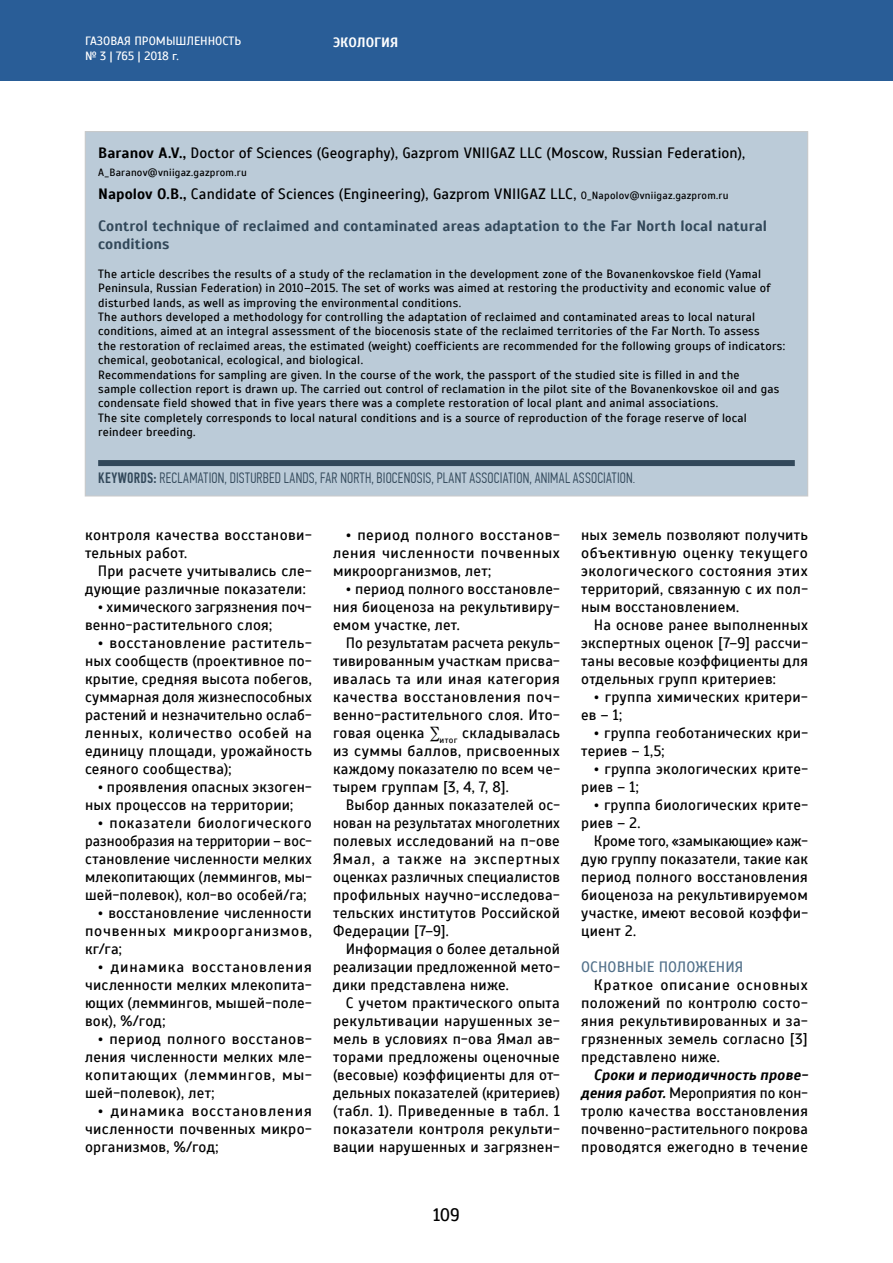
<style>
.page{position:relative;width:893px;height:1263px;background:#fff}
.page>*{position:absolute;margin:0;border:0;box-sizing:border-box;transform-origin:0 0}
.t1{font:18px "Scada";color:#000}
.t2{font:15px/18px "Scada";letter-spacing:.015em;color:#000;text-align:justify}
.t3{font:700 15px/32.4px "Scada";letter-spacing:.005em;color:#32485a}
.t4{font:15px/18px "Scada";letter-spacing:.015em;color:#000;text-align:justify;scale:.96 1}
.t5{font:300 15px "PF Din Text Comp Pro";letter-spacing:.015em;color:#32485a}
.t6{font:15px "Scada";letter-spacing:.005em;color:#54728b}
.t7{font:700 13.5px "Scada";color:#fff}
.t8{font:12px/14.4px "Scada";letter-spacing:.02em;color:#000}
.t9{font:12px/14.4px "Scada";color:#fff}
.t10{font:10.5px "Scada";letter-spacing:.02em;color:#000}
.s1{font-weight:700}
.s2{color:#000}
.s3{font-weight:400;color:#000}
.s4{font-weight:400;font-size:10.5px;color:#000}
.s5{font-weight:500}
.s6{font-weight:700;font-style:italic}
</style>
<div class="page">
<div style="left:0;top:0;width:893px;height:81px;background:#295d97"></div>
<div style="left:85px;top:132px;width:723px;height:364px;background:#bbcbd8"></div>
<div style="left:98px;top:460px;width:697px;height:6px;background:#32485a"></div>
<p class="t9" style="left:85px;top:34px;width:158px">ГАЗОВАЯ ПРОМЫШЛЕННОСТЬ № 3 | 765 | 2018 г.</p>
<p class="t7" style="left:333px;top:34px;width:67px">ЭКОЛОГИЯ</p>
<p class="t2" style="left:98px;top:144px;width:648px"><span class="s1">Baranov A.V.,</span> Doctor of Sciences (Geography), Gazprom VNIIGAZ LLC (Moscow, Russian Federation),</p>
<p class="t10" style="left:98px;top:167px;width:150px">A_Baranov@vniigaz.gazprom.ru</p>
<p class="t3" style="left:98px;top:177px;width:670px"><span class="s2">Napolov O.B.,</span> <span class="s3">Candidate of Sciences (Engineering), Gazprom VNIIGAZ LLC,</span> <span class="s4">O_Napolov@vniigaz.gazprom.ru<br></span>Control technique of reclaimed and contaminated areas adaptation to the Far North local natural</p>
<p class="t3" style="left:98px;top:228px;width:73px">conditions</p>
<p class="t8" style="left:98px;top:267px;width:688px">The article describes the results of a study of the reclamation in the development zone of the Bovanenkovskoe field (Yamal Peninsula, Russian Federation) in 2010–2015. The set of works was aimed at restoring the productivity and economic value of disturbed lands, as well as improving the environmental conditions.<br>The authors developed a methodology for controlling the adaptation of reclaimed and contaminated areas to local natural conditions, aimed at an integral assessment of the biocenosis state of the reclaimed territories of the Far North. To assess<br>the restoration of reclaimed areas, the estimated (weight) coefficients are recommended for the following groups of indicators: chemical, geobotanical, ecological, and biological.<br>Recommendations for sampling are given. In the course of the work, the passport of the studied site is filled in and the<br>sample collection report is drawn up. The carried out control of reclamation in the pilot site of the Bovanenkovskoe oil and gas condensate field showed that in five years there was a complete restoration of local plant and animal associations.<br>The site completely corresponds to local natural conditions and is a source of reproduction of the forage reserve of local reindeer breeding.</p>
<p class="t5" style="left:98px;top:469px;width:539px"><span class="s5">KEYWORDS:</span> RECLAMATION, DISTURBED LANDS, FAR NORTH, BIOCENOSIS, PLANT ASSOCIATION, ANIMAL ASSOCIATION.</p>
<p class="t2" style="left:85px;top:526px;width:228px">контроля качества восстанови&shy;тельных работ.</p>
<p class="t2" style="left:85px;top:562px;width:228px;text-indent:13px">При расчете учитывались сле&shy;дующие различные показатели:</p>
<p class="t2" style="left:85px;top:598px;width:228px;text-indent:13px">• химического загрязнения поч&shy;венно-растительного слоя;</p>
<p class="t2" style="left:85px;top:634px;width:228px;text-indent:13px">• восстановление раститель&shy;ных сообществ (проективное по&shy;крытие, средняя высота побегов, суммарная доля жизнеспособных растений и незначительно ослаб&shy;ленных, количество особей на единицу площади, урожайность сеяного сообщества);</p>
<p class="t2" style="left:85px;top:778px;width:228px;text-indent:13px">• проявления опасных экзоген&shy;ных процессов на территории;</p>
<p class="t2" style="left:85px;top:814px;width:228px;text-indent:13px">• показатели биологического разнообразия на территории – вос&shy;становление численности мелких млекопитающих (леммингов, мы&shy;шей-полевок), кол-во особей/га;</p>
<p class="t2" style="left:85px;top:904px;width:228px;text-indent:13px">• восстановление численности почвенных микроорганизмов, кг/га;</p>
<p class="t2" style="left:85px;top:958px;width:228px;text-indent:13px">• динамика восстановления численности мелких млекопита&shy;ющих (леммингов, мышей-поле&shy;вок), %/год;</p>
<p class="t2" style="left:85px;top:1030px;width:228px;text-indent:13px">• период полного восстанов&shy;ления численности мелких мле&shy;копитающих (леммингов, мы&shy;шей-полевок), лет;</p>
<p class="t2" style="left:85px;top:1102px;width:228px;text-indent:13px">• динамика восстановления численности почвенных микро&shy;организмов, %/год;</p>
<p class="t2" style="left:333px;top:526px;width:228px;text-indent:13px">• период полного восстанов&shy;ления численности почвенных микроорганизмов, лет;</p>
<p class="t2" style="left:333px;top:580px;width:228px;text-indent:13px">• период полного восстановле&shy;ния биоценоза на рекультивиру&shy;емом участке, лет.</p>
<p class="t2" style="left:333px;top:634px;width:228px;text-indent:13px">По результатам расчета рекуль&shy;тивированным участкам присва&shy;ивалась та или иная категория качества восстановления поч&shy;венно-растительного слоя. Ито&shy;говая оценка ∑<sub>итог</sub> складывалась из суммы баллов, присвоенных каждому показателю по всем че&shy;тырем группам [3, 4, 7, 8].</p>
<p class="t2" style="left:333px;top:796px;width:228px;text-indent:13px">Выбор данных показателей ос&shy;нован на результатах многолетних полевых исследований на п-ове Ямал, а также на экспертных оценках различных специалистов профильных научно-исследова&shy;тельских институтов Российской Федерации [7–9].</p>
<p class="t2" style="left:333px;top:940px;width:228px;text-indent:13px">Информация о более детальной реализации предложенной мето&shy;дики представлена ниже.</p>
<p class="t2" style="left:333px;top:994px;width:228px;text-indent:13px">С учетом практического опыта рекультивации нарушенных зе&shy;мель в условиях п-ова Ямал ав&shy;торами предложены оценочные (весовые) коэффициенты для от&shy;дельных показателей (критериев) (табл. 1). Приведенные в табл. 1 показатели контроля рекульти&shy;вации нарушенных и загрязнен-</p>
<p class="t2" style="left:581px;top:526px;width:228px">ных земель позволяют получить объективную оценку текущего экологического состояния этих территорий, связанную с их пол&shy;ным восстановлением.</p>
<p class="t2" style="left:581px;top:616px;width:228px;text-indent:13px">На основе ранее выполненных экспертных оценок [7–9] рассчи&shy;таны весовые коэффициенты для отдельных групп критериев:</p>
<p class="t2" style="left:581px;top:688px;width:228px;text-indent:13px">• группа химических критери&shy;ев – 1;</p>
<p class="t2" style="left:581px;top:724px;width:228px;text-indent:13px">• группа геоботанических кри&shy;териев – 1,5;</p>
<p class="t2" style="left:581px;top:760px;width:228px;text-indent:13px">• группа экологических крите&shy;риев – 1;</p>
<p class="t2" style="left:581px;top:796px;width:228px;text-indent:13px">• группа биологических крите&shy;риев – 2.</p>
<p class="t2" style="left:581px;top:832px;width:228px;text-indent:13px">Кроме того, «замыкающие» каж&shy;дую группу показатели, такие как период полного восстановления биоценоза на рекультивируемом участке, имеют весовой коэффи&shy;циент 2.</p>
<p class="t6" style="left:581px;top:958px;width:164px">ОСНОВНЫЕ ПОЛОЖЕНИЯ</p>
<p class="t2" style="left:581px;top:976px;width:228px;text-indent:13px">Краткое описание основных положений по контролю состо&shy;яния рекультивированных и за&shy;грязненных земель согласно [3] представлено ниже.</p>
<p class="t4" style="left:581px;top:1066px;width:238px;text-indent:13px"><span class="s6">Сроки и периодичность прове&shy;дения работ.</span> Мероприятия по кон&shy;тролю качества восстановления почвенно-растительного покрова проводятся ежегодно в течение</p>
<p class="t1" style="left:433px;top:1204px;width:28px">109</p>
</div>
